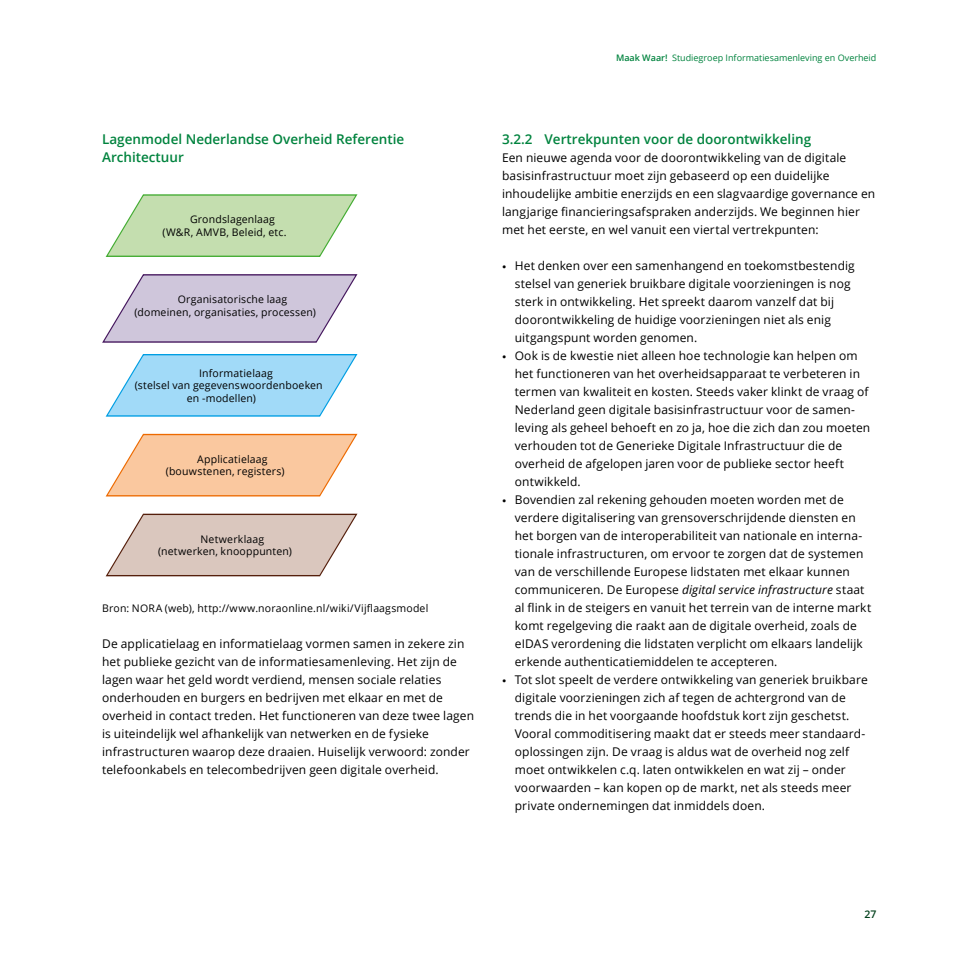
<style>
.page{position:relative;width:953px;height:953px;background:#fff}
.page>*{position:absolute;margin:0;border:0;box-sizing:border-box;transform-origin:0 0}
._05_RO_Alineakop_San{font:600 13.5px/18px "Open Sans";color:#00833e}
._10_RO_Broodtekst_Sa{font:12px/18px "Open Sans";letter-spacing:.01em;color:#000}
._10_RO_Broodtekst_Sa-2{font:10.5px/12.6px "Open Sans";letter-spacing:.015em;color:#000}
.t1{font:600 10.5px "Open Sans";color:#00401b}
.t2{font:9px "Open Sans";color:#00833e}
.s1{font-weight:600}
.s2{font-family:"Rijksoverheid Serif"}
.s3{font-style:italic}
</style>
<div class="page">
<svg style="left:105px;top:194px;width:253px;height:63px;background:#c7e0b5"></svg>
<svg style="left:102px;top:274px;width:256px;height:69px"></svg>
<svg style="left:105px;top:354px;width:253px;height:63px;background:#a8dcf8"></svg>
<svg style="left:105px;top:433px;width:253px;height:64px;background:#facca8"></svg>
<svg style="left:105px;top:513px;width:253px;height:64px;background:#dac8c0"></svg>
<p class="_05_RO_Alineakop_San" style="left:102px;top:130px;width:303px">Lagenmodel Nederlandse Overheid Referentie<br>Architectuur</p>
<p class="_10_RO_Broodtekst_Sa-2" style="left:162px;top:213px;width:125px;text-indent:27px">Grondslagenlaag (W&amp;R, AMVB, Beleid, etc.</p>
<p class="_10_RO_Broodtekst_Sa-2" style="left:135px;top:292px;width:183px;text-indent:43px">Organisatorische laag (domeinen, organisaties, processen)</p>
<p class="_10_RO_Broodtekst_Sa-2" style="left:199px;top:366px;width:75px">Informatielaag</p>
<p class="_10_RO_Broodtekst_Sa-2" style="left:135px;top:379px;width:189px">(stelsel van gegevenswoordenboeken</p>
<p class="_10_RO_Broodtekst_Sa-2" style="left:187px;top:391px;width:71px">en -modellen)</p>
<p class="_10_RO_Broodtekst_Sa-2" style="left:166px;top:452px;width:120px;text-indent:31px">Applicatielaag (bouwstenen, registers)</p>
<p class="_10_RO_Broodtekst_Sa-2" style="left:158px;top:532px;width:135px;text-indent:42px">Netwerklaag (netwerken, knooppunten)</p>
<p class="_10_RO_Broodtekst_Sa-2" style="left:102px;top:602px;width:328px">Bron: NORA (web), http://www.noraonline.nl/wiki/Vijflaagsmodel</p>
<p class="_10_RO_Broodtekst_Sa" style="left:102px;top:634px;width:373px">De applicatielaag en informatielaag vormen samen in zekere zin het publieke gezicht van de informatiesamenleving. Het zijn de lagen waar het geld wordt verdiend, mensen sociale relaties onderhouden en burgers en bedrijven met elkaar en met de overheid in contact treden. Het functioneren van deze twee lagen is uiteindelijk wel afhankelijk van netwerken en de fysieke infrastructuren waarop deze draaien. Huiselijk verwoord: zonder telefoonkabels en telecombedrijven geen digitale overheid.</p>
<p class="t2" style="left:616px;top:51px;width:262px"><span class="s1">Maak Waar!</span> Studiegroep Informatiesamenleving en Overheid</p>
<p class="_05_RO_Alineakop_San" style="left:502px;top:130px;width:311px">3.2.2 Vertrekpunten voor de doorontwikkeling</p>
<p class="_10_RO_Broodtekst_Sa" style="left:502px;top:148px;width:375px">Een nieuwe agenda voor de doorontwikkeling van de digitale basisinfrastructuur moet zijn gebaseerd op een duidelijke inhoudelijke ambitie enerzijds en een slagvaardige governance en langjarige financieringsafspraken anderzijds. We beginnen hier met het eerste, en wel vanuit een viertal vertrekpunten:</p>
<p class="_10_RO_Broodtekst_Sa" style="left:514px;top:256px;width:341px;text-indent:-13px"><span class="s2">•</span> Het denken over een samenhangend en toekomstbestendig stelsel van generiek bruikbare digitale voorzieningen is nog sterk in ontwikkeling. Het spreekt daarom vanzelf dat bij doorontwikkeling de huidige voorzieningen niet als enig uitgangspunt worden genomen.</p>
<p class="_10_RO_Broodtekst_Sa" style="left:514px;top:346px;width:357px;text-indent:-13px"><span class="s2">•</span> Ook is de kwestie niet alleen hoe technologie kan helpen om het functioneren van het overheidsapparaat te verbeteren in termen van kwaliteit en kosten. Steeds vaker klinkt de vraag of Nederland geen digitale basisinfrastructuur voor de samen&shy;leving als geheel behoeft en zo ja, hoe die zich dan zou moeten verhouden tot de Generieke Digitale Infrastructuur die de overheid de afgelopen jaren voor de publieke sector heeft ontwikkeld.</p>
<p class="_10_RO_Broodtekst_Sa" style="left:514px;top:490px;width:358px;text-indent:-13px"><span class="s2">•</span> Bovendien zal rekening gehouden moeten worden met de verdere digitalisering van grensoverschrijdende diensten en het borgen van de interoperabiliteit van nationale en interna&shy;tionale infrastructuren, om ervoor te zorgen dat de systemen van de verschillende Europese lidstaten met elkaar kunnen communiceren. De Europese <span class="s3">digital service infrastructure</span> staat al flink in de steigers en vanuit het terrein van de interne markt komt regelgeving die raakt aan de digitale overheid, zoals de eIDAS verordening die lidstaten verplicht om elkaars landelijk erkende authenticatiemiddelen te accepteren.</p>
<p class="_10_RO_Broodtekst_Sa" style="left:514px;top:670px;width:354px;text-indent:-13px"><span class="s2">•</span> Tot slot speelt de verdere ontwikkeling van generiek bruikbare digitale voorzieningen zich af tegen de achtergrond van de trends die in het voorgaande hoofdstuk kort zijn geschetst.<br>Vooral commoditisering maakt dat er steeds meer standaard&shy;oplossingen zijn. De vraag is aldus wat de overheid nog zelf moet ontwikkelen c.q. laten ontwikkelen en wat zij – onder voorwaarden – kan kopen op de markt, net als steeds meer private ondernemingen dat inmiddels doen.</p>
<p class="t1" style="left:864px;top:906px;width:13px">27</p>
</div>
